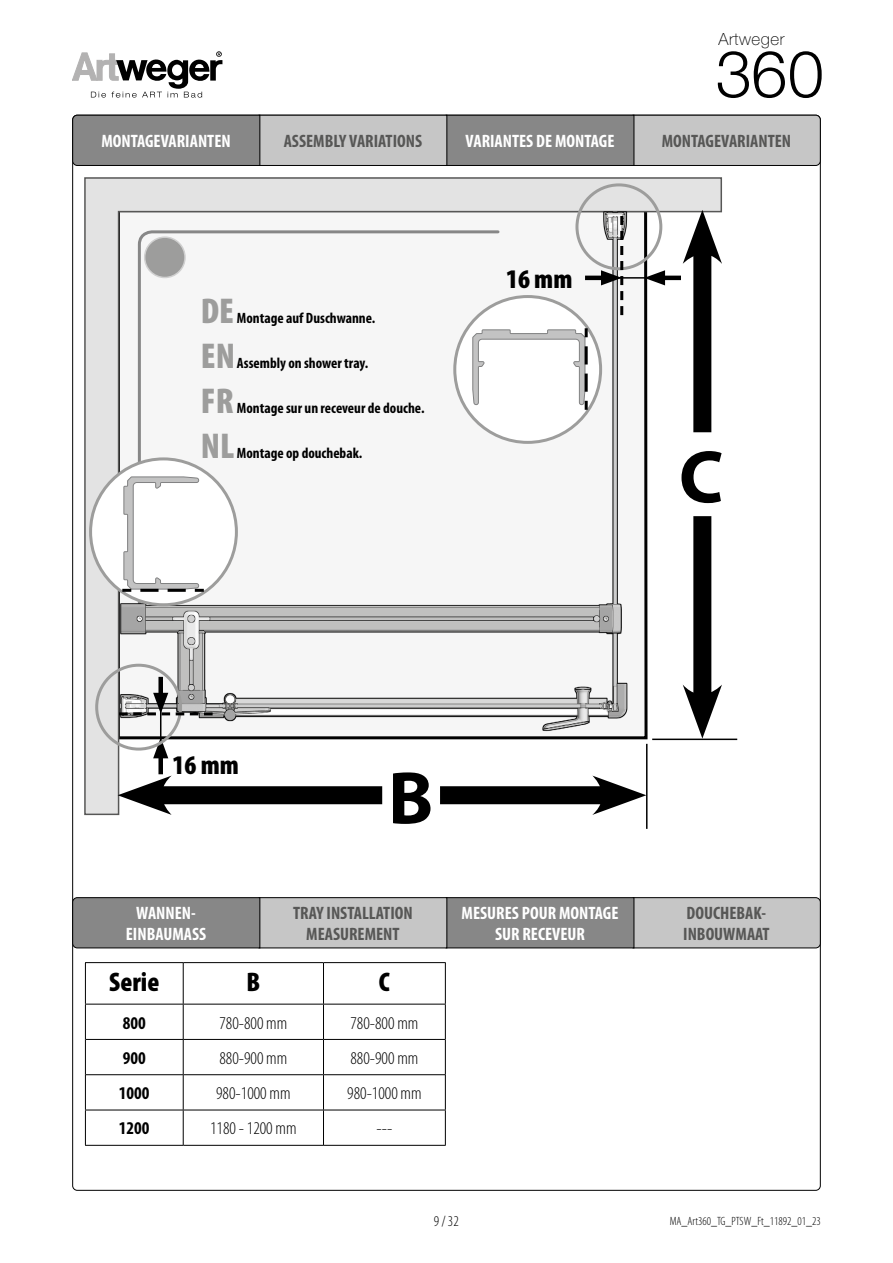
<style>
.page{position:relative;width:893px;height:1263px;background:#fff}
.page>*{position:absolute;margin:0;border:0;box-sizing:border-box;transform-origin:0 0}
.t1{font:700 75px "Myriad Pro";color:#000}
.t2{font:300 64.8px "Helvetica Neue LT Std";color:#000}
.t3{font:900 condensed 36px "Myriad Pro";color:#9d9d9c}
.t4{font:900 condensed 27px "Myriad Pro";color:#000}
.t5{font:700 condensed 18px/21.6px "Myriad Pro";color:#575756}
.t6{font:700 condensed 18px/21.6px "Myriad Pro";color:#fff;text-align:center}
.t7{font:300 condensed 18px "Myriad Pro";color:#000}
.t8{font:700 condensed 18px "Myriad Pro";color:#000}
.t9{font:100 16.95px "Helvetica Neue LT Std";letter-spacing:.03em;color:#000}
.t10{font:700 condensed 15px "Myriad Pro";color:#000}
.t11{font:300 condensed 15px "Myriad Pro";color:#000}
.t12{font:300 condensed 12px "Myriad Pro";color:#000}
</style>
<div class="page">
<hr style="left:85px;top:962px;width:98px;height:1px;background:#000">
<hr style="left:85px;top:963px;width:1px;height:41px;background:#000">
<hr style="left:183px;top:962px;width:140px;height:1px;background:#000">
<hr style="left:183px;top:963px;width:1px;height:41px;background:#000">
<hr style="left:323px;top:962px;width:123px;height:1px;background:#000">
<hr style="left:323px;top:963px;width:1px;height:41px;background:#000">
<hr style="left:445px;top:963px;width:1px;height:41px;background:#000">
<hr style="left:86px;top:1039px;width:97px;height:1px;background:#000">
<hr style="left:183px;top:1039px;width:140px;height:1px;background:#000">
<hr style="left:323px;top:1039px;width:122px;height:1px;background:#000">
<hr style="left:86px;top:1074px;width:97px;height:1px;background:#000">
<hr style="left:183px;top:1074px;width:140px;height:1px;background:#000">
<hr style="left:323px;top:1074px;width:122px;height:1px;background:#000">
<hr style="left:445px;top:1110px;width:1px;height:35px;background:#000">
<hr style="left:324px;top:1145px;width:122px;height:1px;background:#000">
<hr style="left:85px;top:1004px;width:98px;height:1px;background:#000">
<hr style="left:85px;top:1004px;width:1px;height:35px;background:#000">
<hr style="left:183px;top:1004px;width:140px;height:1px;background:#000">
<hr style="left:183px;top:1004px;width:1px;height:35px;background:#000">
<hr style="left:323px;top:1004px;width:123px;height:1px;background:#000">
<hr style="left:323px;top:1004px;width:1px;height:35px;background:#000">
<hr style="left:445px;top:1004px;width:1px;height:35px;background:#000">
<hr style="left:85px;top:1039px;width:1px;height:36px;background:#000">
<hr style="left:183px;top:1040px;width:1px;height:34px;background:#000">
<hr style="left:323px;top:1040px;width:1px;height:34px;background:#000">
<hr style="left:445px;top:1039px;width:1px;height:36px;background:#000">
<hr style="left:85px;top:1075px;width:1px;height:35px;background:#000">
<hr style="left:183px;top:1075px;width:1px;height:35px;background:#000">
<hr style="left:323px;top:1075px;width:1px;height:35px;background:#000">
<hr style="left:445px;top:1075px;width:1px;height:35px;background:#000">
<hr style="left:85px;top:1110px;width:98px;height:1px;background:#000">
<hr style="left:85px;top:1110px;width:1px;height:35px;background:#000">
<hr style="left:183px;top:1110px;width:140px;height:1px;background:#000">
<hr style="left:183px;top:1110px;width:1px;height:35px;background:#000">
<hr style="left:323px;top:1110px;width:123px;height:1px;background:#000">
<hr style="left:323px;top:1110px;width:1px;height:35px;background:#000">
<hr style="left:85px;top:1145px;width:98px;height:1px;background:#000">
<hr style="left:183px;top:1145px;width:141px;height:1px;background:#000">
<svg style="left:84px;top:177px;width:639px;height:639px"></svg>
<img style="left:118px;top:209px;width:528px;height:529px">
<div style="left:693px;top:242px;width:18px;height:464px;background:#000"></div>
<svg style="left:683px;top:210px;width:39px;height:54px"></svg>
<svg style="left:683px;top:684px;width:39px;height:54px"></svg>
<div style="left:673px;top:432px;width:57px;height:84px;background:#fff;border-radius:4px"></div>
<div style="left:150px;top:786px;width:464px;height:18px;background:#000"></div>
<svg style="left:592px;top:775px;width:54px;height:40px"></svg>
<svg style="left:118px;top:775px;width:54px;height:40px"></svg>
<div style="left:382px;top:753px;width:58px;height:84px;background:#fff;border-radius:4px"></div>
<hr style="left:585px;top:276px;width:24px;height:4px;background:#000">
<hr style="left:657px;top:276px;width:24px;height:4px;background:#000">
<svg style="left:644px;top:270px;width:21px;height:15px"></svg>
<hr style="left:604px;top:277px;width:55px;height:2px;background:#000">
<div style="left:158px;top:677px;width:5px;height:24px;background:#000"></div>
<div style="left:158px;top:750px;width:5px;height:24px;background:#000"></div>
<svg style="left:153px;top:737px;width:15px;height:21px"></svg>
<hr style="left:160px;top:692px;width:1px;height:55px;background:#000">
<hr style="left:652px;top:738px;width:85px;height:2px;background:#000">
<hr style="left:646px;top:744px;width:1px;height:85px;background:#000">
<div style="left:455px;top:297px;width:146px;height:145px;background:#fff;border-radius:50%"></div>
<div style="left:453px;top:295px;width:149px;height:149px;border:3px solid #9d9d9c;border-radius:50%"></div>
<svg style="left:472px;top:328px;width:116px;height:90px"></svg>
<div style="left:575px;top:183px;width:87px;height:87px;border:3px solid #9d9d9c;border-radius:50%"></div>
<div style="left:95px;top:664px;width:87px;height:86px;border:3px solid #9d9d9c;border-radius:50%"></div>
<svg style="left:119px;top:693px;width:94px;height:22px"></svg>
<svg style="left:601px;top:216px;width:22px;height:99px"></svg>
<svg style="left:72px;top:51px;width:150px;height:47px"></svg>
<svg style="left:72px;top:897px;width:749px;height:52px;background:#a0a0a0"></svg>
<svg style="left:72px;top:114px;width:749px;height:52px;background:#9e9e9e"></svg>
<div style="left:91px;top:459px;width:145px;height:146px;background:#fff;border-radius:50%"></div>
<div style="left:89px;top:457px;width:149px;height:149px;border:3px solid #9d9d9c;border-radius:50%"></div>
<svg style="left:122px;top:476px;width:82px;height:116px"></svg>
<p class="t6" style="left:101px;top:131px;width:131px">MONTAGEVARIANTEN</p>
<p class="t5" style="left:284px;top:131px;width:140px">ASSEMBLY VARIATIONS</p>
<p class="t6" style="left:466px;top:131px;width:150px">VARIANTES DE MONTAGE</p>
<p class="t9" style="left:718px;top:29px;width:67px">Artweger</p>
<h2 class="t2" style="left:716px;top:34px;width:110px">360</h2>
<p class="t5" style="left:662px;top:131px;width:131px">MONTAGEVARIANTEN</p>
<h3 class="t3" style="left:201px;top:291px;width:35px">DE</h3>
<p class="t10" style="left:237px;top:309px;width:140px">Montage auf Duschwanne.</p>
<h3 class="t3" style="left:201px;top:336px;width:36px">EN</h3>
<p class="t10" style="left:237px;top:354px;width:133px">Assembly on shower tray.</p>
<h3 class="t3" style="left:201px;top:381px;width:34px">FR</h3>
<p class="t10" style="left:237px;top:399px;width:189px">Montage sur un receveur de douche.</p>
<h3 class="t3" style="left:201px;top:426px;width:35px">NL</h3>
<p class="t10" style="left:237px;top:444px;width:127px">Montage op douchebak.</p>
<h3 class="t4" style="left:506px;top:264px;width:68px">16 mm</h3>
<h1 class="t1" style="left:679px;top:435px;width:46px">C</h1>
<h3 class="t4" style="left:173px;top:750px;width:68px">16 mm</h3>
<h1 class="t1" style="left:388px;top:756px;width:47px">B</h1>
<p class="t6" style="left:126px;top:902px;width:82px">WANNEN-<br>EINBAUMASS</p>
<p class="t5" style="left:293px;top:902px;width:121px;text-align:center">TRAY INSTALLATION<br>MEASUREMENT</p>
<h3 class="t4" style="left:109px;top:967px;width:52px">Serie</h3>
<h3 class="t4" style="left:246px;top:967px;width:15px">B</h3>
<h3 class="t4" style="left:379px;top:967px;width:12px">C</h3>
<p class="t8" style="left:123px;top:1012px;width:25px">800</p>
<p class="t7" style="left:219px;top:1013px;width:69px">780-800 mm</p>
<p class="t7" style="left:350px;top:1013px;width:69px">780-800 mm</p>
<p class="t8" style="left:123px;top:1048px;width:25px">900</p>
<p class="t7" style="left:219px;top:1048px;width:69px">880-900 mm</p>
<p class="t7" style="left:350px;top:1048px;width:69px">880-900 mm</p>
<p class="t8" style="left:119px;top:1083px;width:32px">1000</p>
<p class="t7" style="left:216px;top:1083px;width:76px">980-1000 mm</p>
<p class="t7" style="left:347px;top:1083px;width:76px">980-1000 mm</p>
<p class="t8" style="left:119px;top:1118px;width:32px">1200</p>
<p class="t7" style="left:210px;top:1119px;width:88px">1180 - 1200 mm</p>
<p class="t7" style="left:377px;top:1119px;width:17px">---</p>
<p class="t6" style="left:462px;top:902px;width:158px">MESURES POUR MONTAGE<br>SUR RECEVEUR</p>
<p class="t11" style="left:434px;top:1213px;width:27px">9 / 32</p>
<p class="t5" style="left:683px;top:902px;width:88px">DOUCHEBAK-<br>INBOUWMAAT</p>
<p class="t12" style="left:670px;top:1214px;width:152px">MA_Art360_TG_PTSW_Ft_11892_01_23</p>
</div>
